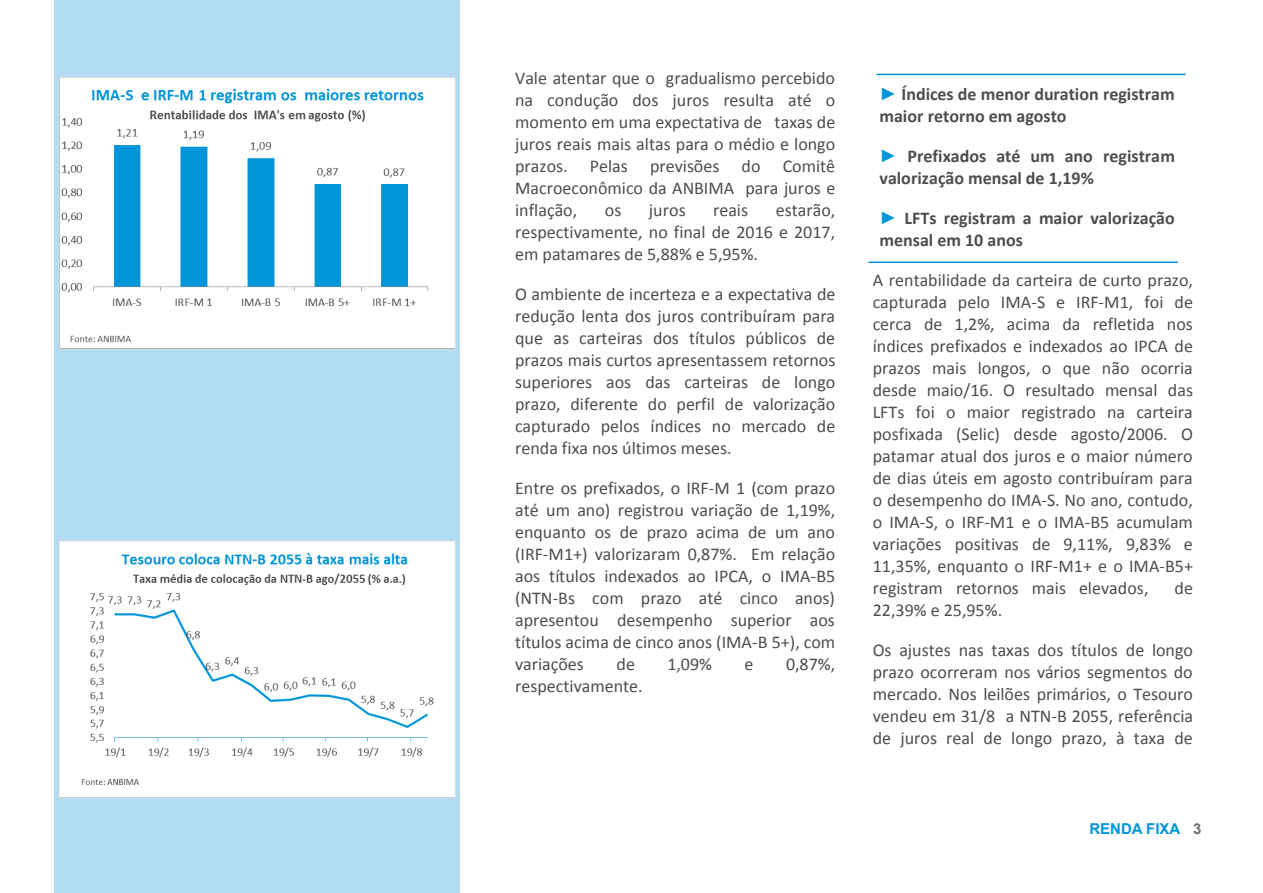
<style>
.page{position:relative;width:1263px;height:893px;background:#fff}
.page>*{position:absolute;margin:0;border:0;box-sizing:border-box;transform-origin:0 0}
.t1{font:18px/21.9px "Calibri";color:#4c4d4f;text-align:justify}
.t2{font:700 18px/21.9px "Calibri";color:#4c4d4f}
.t3{font:700 15px "Arial";color:#0095da}
.s1{font-family:"Arial";color:#0095d9}
.s2{color:#6d6e71}
</style>
<div class="page">
<div style="left:54px;top:0;width:406px;height:893px;background:#b2dcf1"></div>
<hr style="left:876px;top:74px;width:310px;height:1px;background:#0095d9">
<img style="left:60px;top:79px;width:394px;height:269px">
<div style="left:58px;top:77px;width:398px;height:273px;border:1px solid #d9d9d9"></div>
<img style="left:60px;top:542px;width:394px;height:254px">
<div style="left:58px;top:540px;width:398px;height:258px;border:1px solid #d9d9d9"></div>
<hr style="left:868px;top:261px;width:310px;height:2px;background:#0095d9">
<p class="t1" style="left:515px;top:68px;width:322px">Vale atentar que o gradualismo percebido na condução dos juros resulta até o momento em uma expectativa de taxas de juros reais mais altas para o médio e longo prazos. Pelas previsões do Comitê Macroeconômico da ANBIMA para juros e inflação,</p>
<p class="t1" style="left:515px;top:199px;width:322px;text-indent:261px">estarão, respectivamente, no final de 2016 e 2017, em patamares de 5,88% e 5,95%.</p>
<p class="t1" style="left:515px;top:283px;width:322px">O ambiente de incerteza e a expectativa de redução lenta dos juros contribuíram para que as carteiras dos títulos públicos de prazos mais curtos apresentassem retornos superiores aos das carteiras de longo prazo, diferente do perfil de valorização capturado pelos índices no mercado de renda fixa nos últimos meses.</p>
<p class="t1" style="left:515px;top:477px;width:322px">Entre os prefixados, o IRF-M 1 (com prazo até um ano) registrou variação de 1,19%, enquanto os de prazo acima de um ano (IRF-M1+) valorizaram 0,87%. Em relação aos títulos indexados ao IPCA, o IMA-B5 (NTN-Bs com prazo até cinco anos) apresentou desempenho superior aos títulos acima de cinco anos (IMA-B 5+), com variações</p>
<p class="t1" style="left:605px;top:199px;width:18px">os</p>
<p class="t1" style="left:649px;top:199px;width:38px">juros</p>
<p class="t1" style="left:713px;top:199px;width:37px">reais</p>
<p class="t1" style="left:616px;top:653px;width:20px">de</p>
<p class="t1" style="left:667px;top:653px;width:46px">1,09%</p>
<p class="t1" style="left:744px;top:653px;width:10px">e</p>
<p class="t1" style="left:786px;top:653px;width:51px">0,87%,</p>
<p class="t1" style="left:515px;top:675px;width:129px">respectivamente.</p>
<p class="t2" style="left:879px;top:84px;width:297px"><span class="s1">►</span> Índices de menor duration registram maior retorno em agosto</p>
<p class="t2" style="left:879px;top:145px;width:297px"><span class="s1">►</span> Prefixados até um ano registram valorização mensal de 1,19%</p>
<p class="t2" style="left:879px;top:207px;width:297px"><span class="s1">►</span> LFTs registram a maior valorização mensal em 10 anos</p>
<p class="t1" style="left:873px;top:269px;width:322px">A rentabilidade da carteira de curto prazo, capturada pelo IMA-S e IRF-M1, foi de cerca de 1,2%, acima da refletida nos índices prefixados e indexados ao IPCA de prazos mais longos, o que não ocorria desde maio/16. O resultado mensal das LFTs foi o maior registrado na carteira posfixada (Selic) desde agosto/2006. O patamar atual dos juros e o maior número de dias úteis em agosto contribuíram para o desempenho do IMA-S. No ano, contudo, o IMA-S, o IRF-M1 e o IMA-B5 acumulam variações positivas de 9,11%, 9,83% e 11,35%, enquanto o IRF-M1+ e o IMA-B5+ registram retornos mais elevados,</p>
<p class="t1" style="left:1174px;top:577px;width:20px">de</p>
<p class="t1" style="left:873px;top:599px;width:131px">22,39% e 25,95%.</p>
<p class="t1" style="left:873px;top:639px;width:322px">Os ajustes nas taxas dos títulos de longo prazo ocorreram nos vários segmentos do mercado. Nos leilões primários, o Tesouro vendeu em 31/8 a NTN-B 2055, referência de juros real de longo prazo, à taxa de</p>
<p class="t3" style="left:1089px;top:819px;width:114px">RENDA FIXA <span class="s2">3</span></p>
</div>
